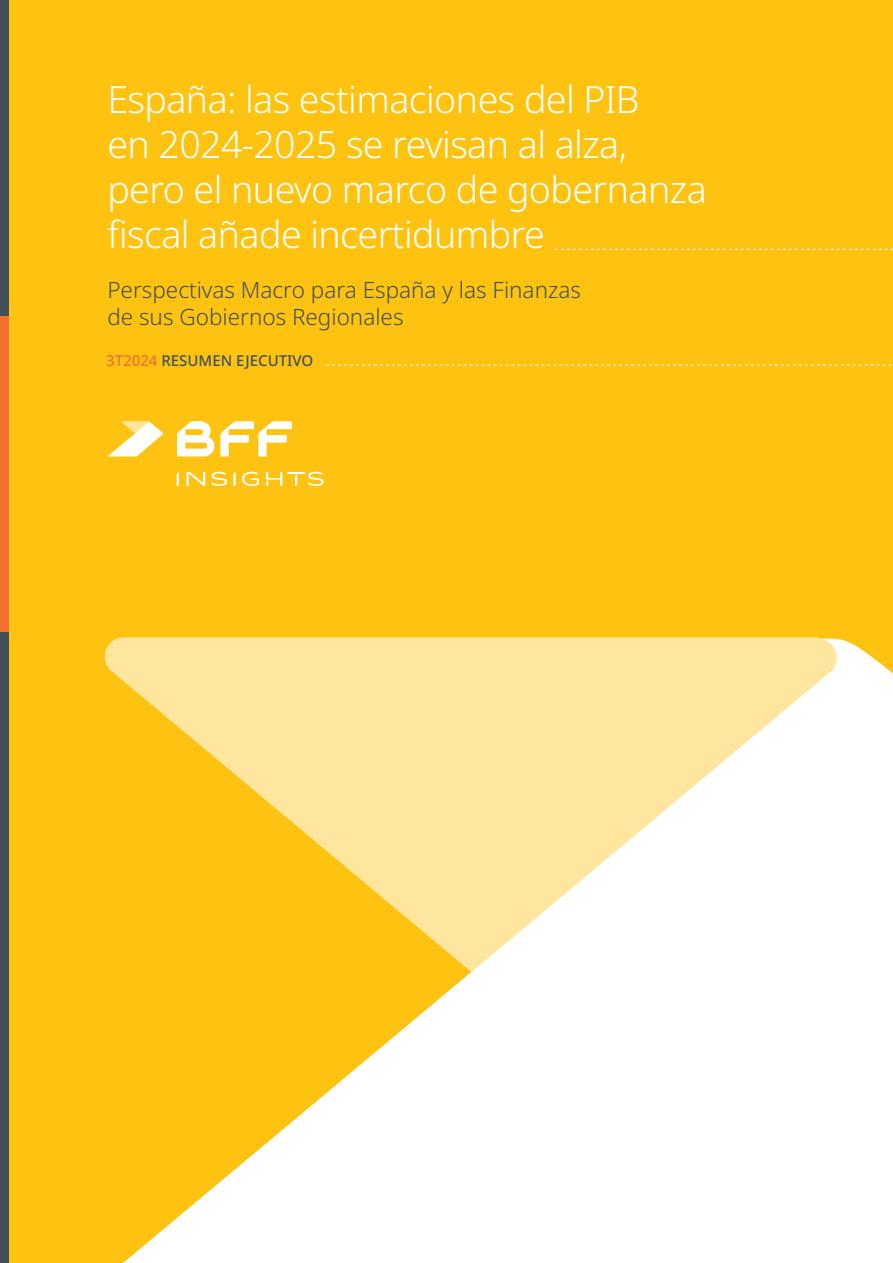
<style>
.page{position:relative;width:893px;height:1263px;background:#fec210}
.page>*{position:absolute;margin:0;border:0;box-sizing:border-box;transform-origin:0 0}
.t1{font:300 37.5px "Noto Sans";letter-spacing:-.015em;color:#fff}
.t2{font:300 22.5px "Noto Sans";color:#425159}
.t3{font:500 15px "Noto Sans";color:#425159}
.s1{color:#f36e31}
</style>
<div class="page">
<svg style="left:104px;top:639px;width:789px;height:624px;fill:#fff"></svg>
<svg style="left:105px;top:637px;width:733px;height:335px;fill:#fee69f"></svg>
<svg style="left:326px;top:365px;width:566px;height:1px"></svg>
<div style="left:0;top:0;width:9px;height:1263px;background:#425159"></div>
<svg style="left:555px;top:249px;width:338px;height:1px"></svg>
<svg style="left:177px;top:421px;width:115px;height:35px"></svg>
<svg style="left:108px;top:421px;width:55px;height:35px"></svg>
<svg style="left:242px;top:472px;width:17px;height:14px"></svg>
<svg style="left:211px;top:472px;width:16px;height:14px"></svg>
<svg style="left:186px;top:472px;width:19px;height:14px"></svg>
<svg style="left:177px;top:472px;width:2px;height:14px"></svg>
<svg style="left:233px;top:472px;width:3px;height:14px"></svg>
<svg style="left:266px;top:472px;width:58px;height:14px"></svg>
<div style="left:0;top:316px;width:9px;height:315px;background:#f36e31"></div>
<p class="t1" style="left:107px;top:73px;width:534px">España: las estimaciones del PIB</p>
<p class="t1" style="left:107px;top:118px;width:521px">en 2024-2025 se revisan al alza,</p>
<p class="t1" style="left:107px;top:163px;width:601px">pero el nuevo marco de gobernanza</p>
<p class="t1" style="left:107px;top:208px;width:439px">fiscal añade incertidumbre</p>
<p class="t2" style="left:107px;top:274px;width:475px">Perspectivas Macro para España y las Finanzas</p>
<p class="t2" style="left:107px;top:301px;width:298px">de sus Gobiernos Regionales</p>
<p class="t3" style="left:106px;top:350px;width:209px"><span class="s1">3T2024</span> RESUMEN EJECUTIVO</p>
</div>
